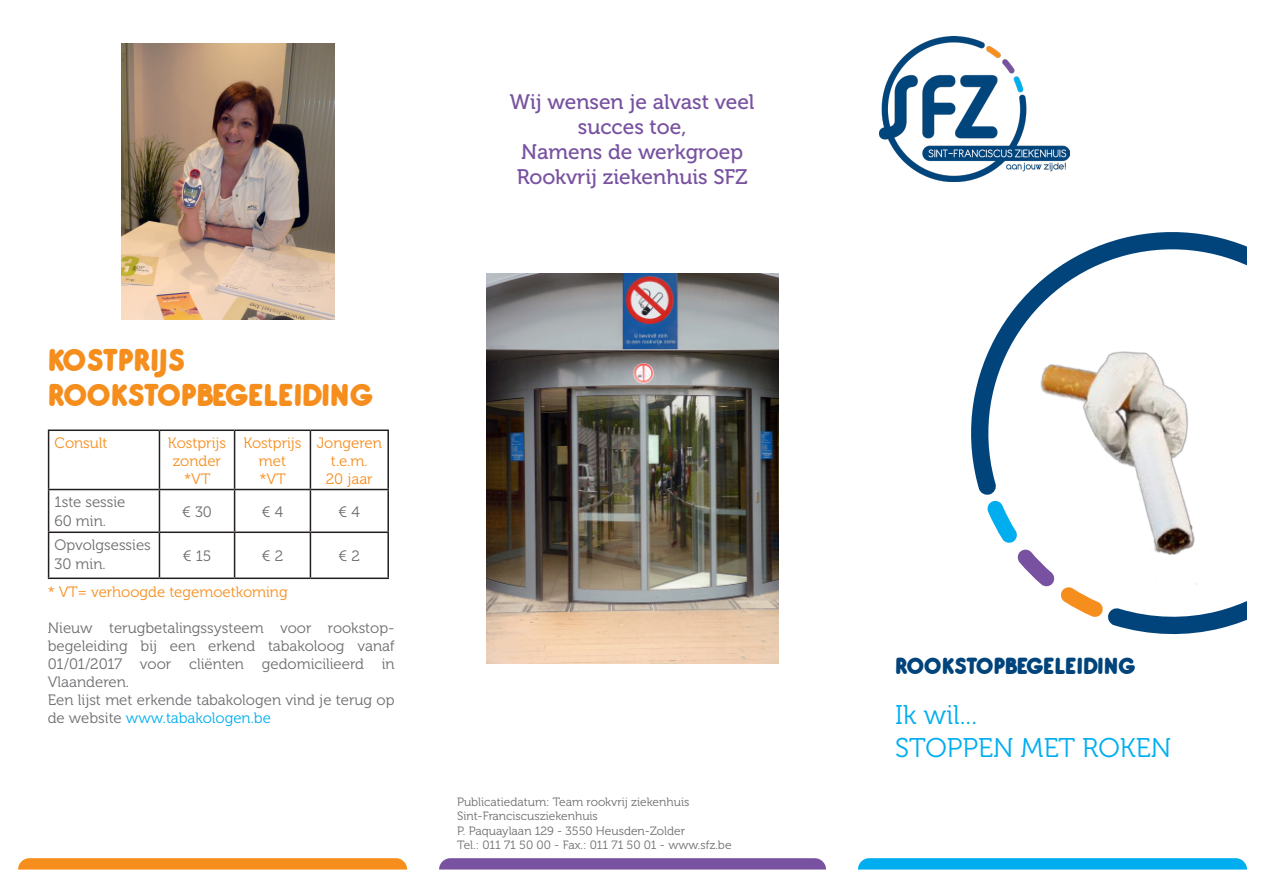
<style>
.page{position:relative;width:1263px;height:893px;background:#fff}
.page>*{position:absolute;margin:0;border:0;box-sizing:border-box;transform-origin:0 0}
.Titel{font:800 34.5px "Antipasto";color:#f68e1e}
.t1{font:27px "Museo 300";color:#00aeef}
.Titel-2{font:800 25.5px "Antipasto";color:#00447b}
.t2{font:21px "Museo 500";color:#7852a1}
.t3{font:15px/18px "Museo 300";color:#6c6d70}
.t4{font:15px "Museo 300";color:#f68e1e}
.Broodtekst{font:12px "Museo 300";color:#6c6d70}
.s1{color:#00aeef}
</style>
<div class="page">
<img style="left:879px;top:37px;width:191px;height:144px">
<svg style="left:858px;top:858px;width:389px;height:11px;background:#07b0ef"></svg>
<svg style="left:18px;top:858px;width:389px;height:11px;background:#f69124"></svg>
<hr style="left:48px;top:429px;width:111px;height:2px;background:#231f20">
<hr style="left:48px;top:431px;width:1px;height:58px;background:#231f20">
<hr style="left:159px;top:429px;width:76px;height:2px;background:#231f20">
<hr style="left:159px;top:431px;width:1px;height:58px;background:#231f20">
<hr style="left:235px;top:429px;width:75px;height:2px;background:#231f20">
<hr style="left:234px;top:431px;width:1px;height:58px;background:#231f20">
<hr style="left:310px;top:429px;width:79px;height:2px;background:#231f20">
<hr style="left:310px;top:431px;width:1px;height:58px;background:#231f20">
<hr style="left:387px;top:431px;width:2px;height:58px;background:#231f20">
<hr style="left:48px;top:489px;width:111px;height:1px;background:#231f20">
<hr style="left:48px;top:490px;width:1px;height:41px;background:#231f20">
<hr style="left:159px;top:489px;width:76px;height:1px;background:#231f20">
<hr style="left:159px;top:490px;width:1px;height:41px;background:#231f20">
<hr style="left:235px;top:489px;width:75px;height:1px;background:#231f20">
<hr style="left:234px;top:490px;width:1px;height:41px;background:#231f20">
<hr style="left:310px;top:489px;width:79px;height:1px;background:#231f20">
<hr style="left:310px;top:490px;width:1px;height:41px;background:#231f20">
<hr style="left:387px;top:490px;width:2px;height:41px;background:#231f20">
<hr style="left:48px;top:531px;width:111px;height:2px;background:#231f20">
<hr style="left:48px;top:533px;width:1px;height:45px;background:#231f20">
<hr style="left:159px;top:531px;width:76px;height:2px;background:#231f20">
<hr style="left:159px;top:533px;width:1px;height:45px;background:#231f20">
<hr style="left:235px;top:531px;width:75px;height:2px;background:#231f20">
<hr style="left:234px;top:533px;width:1px;height:45px;background:#231f20">
<hr style="left:310px;top:531px;width:79px;height:2px;background:#231f20">
<hr style="left:310px;top:533px;width:1px;height:45px;background:#231f20">
<hr style="left:387px;top:533px;width:2px;height:45px;background:#231f20">
<hr style="left:48px;top:578px;width:111px;height:1px;background:#231f20">
<hr style="left:159px;top:578px;width:76px;height:1px;background:#231f20">
<hr style="left:235px;top:578px;width:75px;height:1px;background:#231f20">
<hr style="left:310px;top:578px;width:79px;height:1px;background:#231f20">
<svg style="left:439px;top:858px;width:387px;height:11px;background:#7c57a3"></svg>
<svg style="left:971px;top:232px;width:276px;height:403px"></svg>
<svg style="left:986px;top:501px;width:118px;height:117px"></svg>
<img style="left:486px;top:273px;width:293px;height:390px">
<img style="left:121px;top:44px;width:214px;height:275px">
<p class="t2" style="left:510px;top:90px;width:246px">Wij wensen je alvast veel</p>
<p class="t2" style="left:578px;top:115px;width:110px">succes toe,</p>
<p class="t2" style="left:521px;top:140px;width:223px">Namens de werkgroep</p>
<p class="t2" style="left:517px;top:165px;width:232px">Rookvrij ziekenhuis SFZ</p>
<p class="Titel" style="left:48px;top:338px;width:140px">KOSTPRIJS</p>
<p class="Titel" style="left:48px;top:372px;width:328px">ROOKSTOPBEGELEIDING</p>
<p class="t4" style="left:55px;top:434px;width:55px">Consult</p>
<p class="t4" style="left:168px;top:434px;width:60px">Kostprijs</p>
<p class="t4" style="left:173px;top:452px;width:50px">zonder</p>
<p class="t4" style="left:184px;top:470px;width:28px">*VT</p>
<p class="t4" style="left:243px;top:434px;width:60px">Kostprijs</p>
<p class="t4" style="left:259px;top:452px;width:29px">met</p>
<p class="t4" style="left:259px;top:470px;width:28px">*VT</p>
<p class="t4" style="left:317px;top:434px;width:67px">Jongeren</p>
<p class="t4" style="left:331px;top:452px;width:38px">t.e.m.</p>
<p class="t4" style="left:326px;top:470px;width:48px">20 jaar</p>
<p class="t3" style="left:55px;top:493px;width:72px">1ste sessie</p>
<p class="t3" style="left:55px;top:512px;width:53px">60 min.</p>
<p class="t3" style="left:182px;top:503px;width:31px">€ 30</p>
<p class="t3" style="left:262px;top:503px;width:23px">€ 4</p>
<p class="t3" style="left:339px;top:503px;width:23px">€ 4</p>
<p class="t3" style="left:55px;top:535px;width:98px;line-height:19.5px">Opvolgsessies<br>30 min.</p>
<p class="t3" style="left:183px;top:547px;width:30px">€ 15</p>
<p class="t3" style="left:262px;top:547px;width:23px">€ 2</p>
<p class="t3" style="left:339px;top:547px;width:23px">€ 2</p>
<p class="t4" style="left:48px;top:584px;width:241px">* VT= verhoogde tegemoetkoming</p>
<p class="t3" style="left:48px;top:619px;width:348px">Nieuw terugbetalingssysteem voor rookstop-</p>
<p class="t3" style="left:48px;top:637px;width:348px;text-align:justify">begeleiding bij een erkend tabakoloog vanaf 01/01/2017 voor cliënten gedomicilieerd in Vlaanderen.</p>
<p class="t3" style="left:48px;top:691px;width:348px">Een lijst met erkende tabakologen vind je terug op de website <span class="s1">www.tabakologen.be</span></p>
<p class="Broodtekst" style="left:457px;top:795px;width:234px">Publicatiedatum: Team rookvrij ziekenhuis</p>
<p class="Broodtekst" style="left:457px;top:810px;width:142px">Sint-Franciscusziekenhuis</p>
<p class="Broodtekst" style="left:457px;top:824px;width:229px">P. Paquaylaan 129 - 3550 Heusden-Zolder</p>
<p class="Broodtekst" style="left:457px;top:838px;width:276px">Tel.: 011 71 50 00 - Fax.: 011 71 50 01 - www.sfz.be</p>
<p class="Titel-2" style="left:895px;top:649px;width:243px">ROOKSTOPBEGELEIDING</p>
<p class="t1" style="left:895px;top:701px;width:84px">Ik wil...</p>
<p class="t1" style="left:895px;top:733px;width:278px">STOPPEN MET ROKEN</p>
</div>
